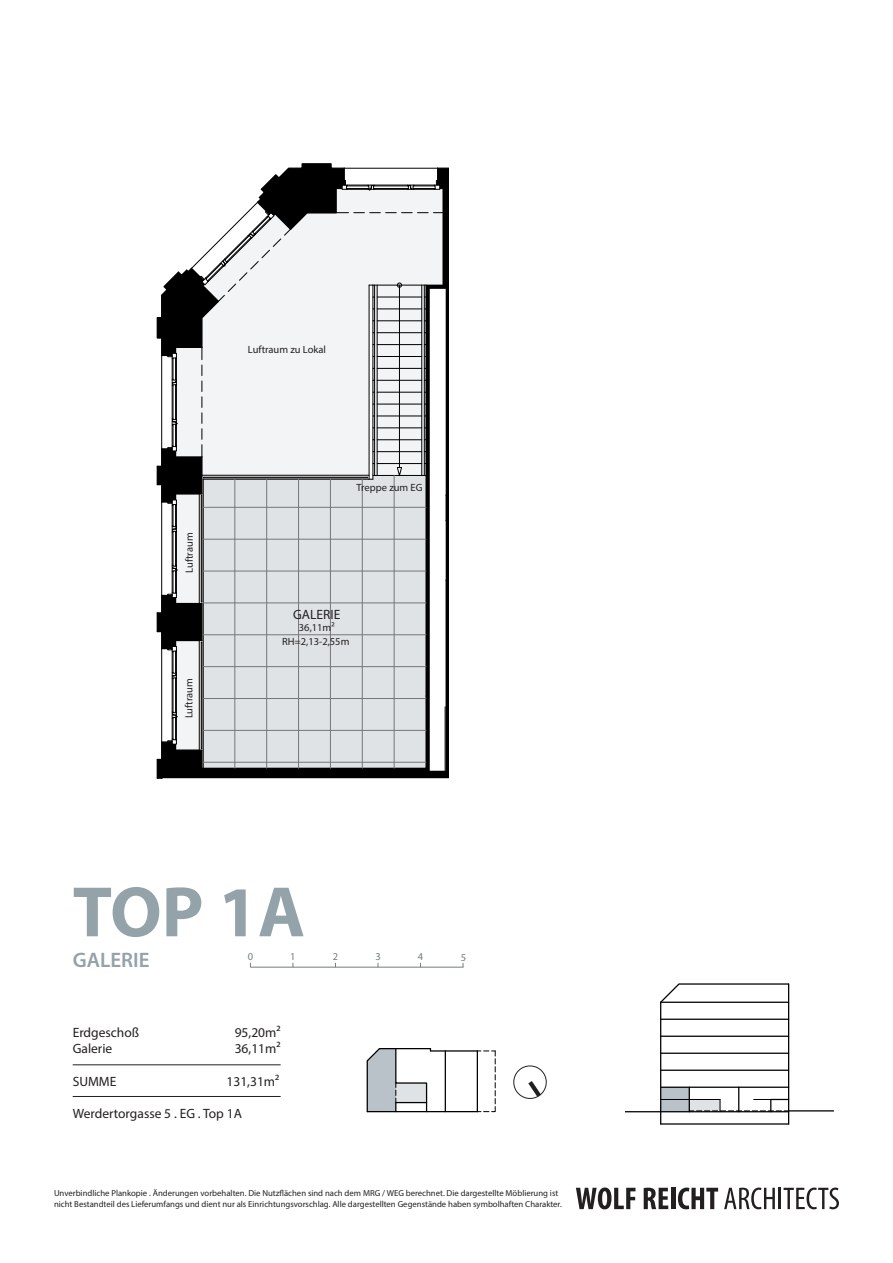
<style>
.page{position:relative;width:893px;height:1263px;background:#fff}
.page>*{position:absolute;margin:0;border:0;box-sizing:border-box;transform-origin:0 0}
.t1{font:700 72px "Myriad Pro";color:#94a2aa}
.t2{font:600 21px "Myriad Pro";color:#94a2aa}
.t3{font:13.5px "Myriad Pro";color:#231f20}
.t4{font:10.5px "Myriad Pro";color:#231f20}
.t5{font:10.5px "Myriad Pro";color:#717d83}
.t6{font:8.7px/10.5px "Myriad Pro";color:#231f20}
.s1{font-size:12px;color:#fff}
</style>
<div class="page">
<svg style="left:156px;top:163px;width:293px;height:616px"></svg>
<hr style="left:660px;top:1002px;width:1px;height:122px;background:#000">
<hr style="left:788px;top:984px;width:1px;height:140px;background:#000">
<hr style="left:661px;top:1018px;width:128px;height:2px;background:#000">
<svg style="left:660px;top:983px;width:130px;height:21px"></svg>
<hr style="left:661px;top:1035px;width:128px;height:2px;background:#000">
<hr style="left:661px;top:1052px;width:128px;height:2px;background:#000">
<hr style="left:661px;top:1069px;width:128px;height:2px;background:#000">
<hr style="left:661px;top:1086px;width:128px;height:2px;background:#000">
<hr style="left:625px;top:1111px;width:164px;height:1px;background:#000">
<hr style="left:789px;top:1110px;width:44px;height:1px;background:#000">
<svg style="left:661px;top:1087px;width:127px;height:25px"></svg>
<hr style="left:661px;top:1123px;width:128px;height:1px;background:#000">
<hr style="left:445px;top:1051px;width:1px;height:60px;background:#000">
<svg style="left:366px;top:1048px;width:66px;height:65px"></svg>
<hr style="left:430px;top:1050px;width:47px;height:1px;background:#000">
<hr style="left:367px;top:1111px;width:110px;height:1px;background:#000">
<svg style="left:477px;top:1051px;width:19px;height:61px"></svg>
<svg style="left:576px;top:1187px;width:59px;height:22px"></svg>
<svg style="left:644px;top:1188px;width:24px;height:21px"></svg>
<hr style="left:671px;top:1188px;width:4px;height:21px;background:#231f20">
<svg style="left:678px;top:1187px;width:40px;height:22px"></svg>
<svg style="left:724px;top:1187px;width:51px;height:22px"></svg>
<hr style="left:779px;top:1188px;width:2px;height:21px;background:#231f20">
<svg style="left:784px;top:1187px;width:55px;height:22px"></svg>
<hr style="left:73px;top:1064px;width:208px;height:1px;background:#231f20">
<hr style="left:73px;top:1096px;width:208px;height:1px;background:#231f20">
<svg style="left:513px;top:1065px;width:34px;height:34px"></svg>
<hr style="left:250px;top:967px;width:213px;height:1px;background:#717d83">
<p class="t4" style="left:183px;top:573px;width:42px;rotate:-90deg">Luftraum</p>
<p class="t4" style="left:183px;top:718px;width:42px;rotate:-90deg">Luftraum</p>
<p class="t4" style="left:248px;top:343px;width:80px">Luftraum zu Lokal</p>
<p class="t4" style="left:357px;top:481px;width:67px">Treppe zum EG</p>
<p class="t3" style="left:293px;top:606px;width:49px">GALERIE</p>
<p class="t4" style="left:299px;top:621px;width:37px">36,11m²</p>
<p class="t4" style="left:282px;top:635px;width:69px">RH=2,13-2,55m</p>
<p class="t1" style="left:73px;top:865px;width:234px">TOP 1A</p>
<p class="t2" style="left:73px;top:946px;width:78px">GALERIE</p>
<p class="t5" style="left:248px;top:950px;width:7px">0</p>
<p class="t5" style="left:290px;top:950px;width:7px">1</p>
<p class="t5" style="left:333px;top:950px;width:7px">2</p>
<p class="t5" style="left:375px;top:950px;width:7px">3</p>
<p class="t5" style="left:418px;top:950px;width:7px">4</p>
<p class="t5" style="left:461px;top:951px;width:17px">5<span class="s1">m</span></p>
<p class="t3" style="left:73px;top:1024px;width:68px">Erdgeschoß</p>
<p class="t3" style="left:235px;top:1024px;width:47px">95,20m²</p>
<p class="t3" style="left:73px;top:1040px;width:41px">Galerie</p>
<p class="t3" style="left:235px;top:1040px;width:47px">36,11m²</p>
<p class="t3" style="left:73px;top:1073px;width:45px">SUMME</p>
<p class="t3" style="left:226px;top:1073px;width:54px">131,31m²</p>
<p class="t3" style="left:73px;top:1105px;width:171px">Werdertorgasse 5 . EG . Top 1A</p>
<p class="t6" style="left:54px;top:1188px;width:509px">Unverbindliche Plankopie . Änderungen vorbehalten. Die Nutzflächen sind nach dem MRG / WEG berechnet. Die dargestellte Möblierung ist nicht Bestandteil des Lieferumfangs und dient nur als Einrichtungsvorschlag. Alle dargestellten Gegenstände haben symbolhaften Charakter.</p>
</div>
